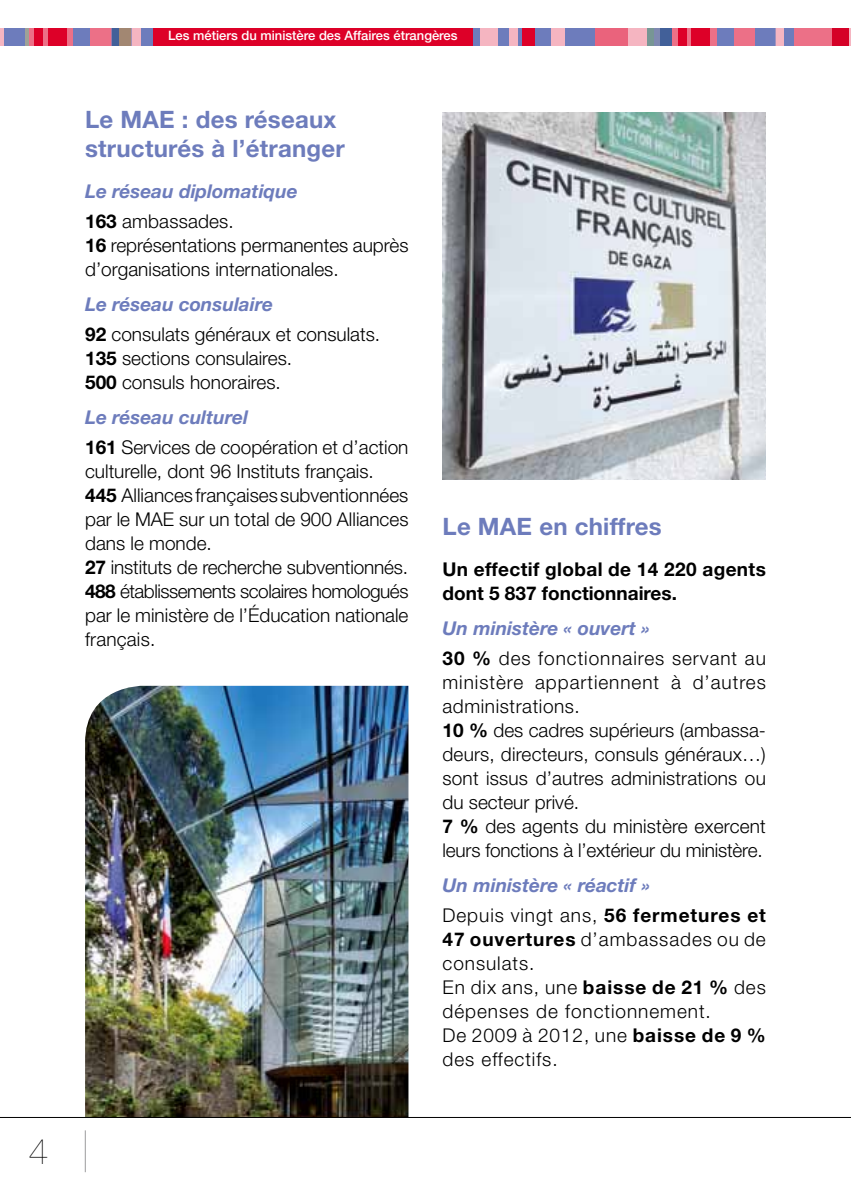
<style>
.page{position:relative;width:851px;height:1191px;background:#fff}
.page>*{position:absolute;margin:0;border:0;box-sizing:border-box;transform-origin:0 0}
.t1{font:200 36px "Helvetica Neue LT Std";color:#000}
.t2{font:700 24px/28.8px "Helvetica Neue LT Std";letter-spacing:.01em;color:#6d7cbc}
.t3{font:300 19px/24px "Helvetica Neue LT Std";color:#000}
.t4{font:300 19px/24px "Helvetica Neue LT Std";letter-spacing:.05em;color:#000}
.t5{font:italic 700 19px/29.6px "Helvetica Neue LT Std";color:#6d7cbc}
.t6{font:700 19px/24px "Helvetica Neue LT Std";letter-spacing:.02em;color:#000}
.t7{font:500 13px "Helvetica Neue LT Std";color:#fff}
.s1{font-style:normal;color:#000}
.s2{font-weight:300;font-style:normal;color:#000}
.s3{font-weight:700}
.s4{font-weight:700;font-style:italic;color:#6d7cbc}
</style>
<div class="page">
<div style="left:0;top:28px;width:809px;height:17px;background:#dd0028"></div>
<div style="left:774px;top:28px;width:15px;height:17px;background:#f5b5c1"></div>
<div style="left:473px;top:28px;width:124px;height:17px;background:#6d7cbc"></div>
<div style="left:672px;top:28px;width:82px;height:17px;background:#ec7087"></div>
<div style="left:717px;top:28px;width:16px;height:17px;background:#6d7cbc"></div>
<div style="left:480px;top:28px;width:17px;height:17px;background:#f5b5c1"></div>
<div style="left:509px;top:28px;width:8px;height:17px;background:#f5b5c1"></div>
<div style="left:522px;top:28px;width:13px;height:17px;background:#dd0028"></div>
<div style="left:550px;top:28px;width:14px;height:17px;background:#f5b5c1"></div>
<div style="left:784px;top:28px;width:12px;height:17px;background:#6d7cbc"></div>
<div style="left:754px;top:28px;width:21px;height:17px;background:#6d7cbc"></div>
<div style="left:691px;top:28px;width:18px;height:17px;background:#dd0028"></div>
<svg style="left:646px;top:28px;width:26px;height:17px"></svg>
<div style="left:677px;top:28px;width:9px;height:17px;background:#dd0028"></div>
<div style="left:595px;top:28px;width:34px;height:17px;background:#ea637c"></div>
<div style="left:628px;top:28px;width:18px;height:17px;background:#f5b5c1"></div>
<div style="left:844px;top:28px;width:6px;height:17px;background:#d50127"></div>
<div style="left:831px;top:28px;width:17px;height:17px;background:#d50127"></div>
<div style="left:794px;top:28px;width:37px;height:17px;background:#ec7087"></div>
<div style="left:131px;top:28px;width:15px;height:17px;background:#f5b5c1"></div>
<div style="left:29px;top:28px;width:82px;height:17px;background:#ec7087"></div>
<div style="left:74px;top:28px;width:16px;height:17px;background:#6d7cbc"></div>
<div style="left:141px;top:28px;width:12px;height:17px;background:#6d7cbc"></div>
<svg style="left:111px;top:28px;width:21px;height:17px"></svg>
<div style="left:48px;top:28px;width:18px;height:17px;background:#dd0028"></div>
<svg style="left:3px;top:28px;width:26px;height:17px"></svg>
<div style="left:34px;top:28px;width:9px;height:17px;background:#dd0028"></div>
<hr style="left:0;top:28px;width:3px;height:17px;background:#f5b5c1">
<hr style="left:85px;top:1130px;width:1px;height:42px;background:#9c9c9d">
<img style="left:442px;top:113px;width:323px;height:366px">
<img style="left:85px;top:686px;width:323px;height:431px">
<hr style="left:0;top:1117px;width:850px;height:1px;background:#000">
<h1 class="t1" style="left:28px;top:1130px;width:22px">4</h1>
<p class="t7" style="left:168px;top:28px;width:291px">Les métiers du ministère des Affaires étrangères</p>
<p class="t2" style="left:85px;top:105px;width:261px">Le MAE : des réseaux structurés à l’étranger</p>
<p class="t5" style="left:85px;top:176px;width:214px">Le réseau diplomatique<br><span class="s1">163</span> <span class="s2">ambassades.</span></p>
<p class="t3" style="left:85px;top:233px;width:325px"><span class="s3">16</span> représentations permanentes auprès d’organisations internationales.</p>
<p class="t3" style="left:85px;top:289px;width:296px;line-height:29.6px"><span class="s4">Le réseau consulaire<br></span><span class="s3">92</span> consulats généraux et consulats.</p>
<p class="t3" style="left:85px;top:346px;width:208px"><span class="s3">135</span> sections consulaires.<br><span class="s3">500</span> consuls honoraires.</p>
<p class="t3" style="left:85px;top:402px;width:325px;line-height:29.6px"><span class="s4">Le réseau culturel<br></span><span class="s3">161</span> Services de coopération et d’action</p>
<p class="t3" style="left:85px;top:459px;width:325px">culturelle, dont 96 Instituts français.<br><span class="s3">445</span> Alliances françaises subventionnées par le MAE sur un total de 900 Alliances dans le monde.<br><span class="s3">27</span> instituts de recherche subventionnés.<br><span class="s3">488</span> établissements scolaires homologués par le ministère de l’Éducation nationale français.</p>
<p class="t2" style="left:442px;top:511px;width:221px">Le MAE en chiffres</p>
<p class="t6" style="left:442px;top:556px;width:325px">Un effectif global de 14 220 agents dont 5 837 fonctionnaires.</p>
<p class="t4" style="left:442px;top:613px;width:325px;line-height:29.6px"><span class="s4">Un ministère « ouvert »<br></span><span class="s3">30 %</span> des fonctionnaires servant au</p>
<p class="t3" style="left:442px;top:669px;width:325px">ministère appartiennent à d’autres administrations.<br><span class="s3">10 %</span> des cadres supérieurs (ambassa&shy;deurs, directeurs, consuls généraux…) sont issus d’autres administrations ou du secteur privé.<br><span class="s3">7 %</span> des agents du ministère exercent leurs fonctions à l’extérieur du ministère.</p>
<p class="t5" style="left:442px;top:870px;width:325px">Un ministère « réactif »<br><span class="s2">Depuis vingt ans,</span> <span class="s1">56 fermetures et</span></p>
<p class="t4" style="left:442px;top:926px;width:325px"><span class="s3">47 ouvertures</span> d’ambassades ou de consulats.<br>En dix ans, une <span class="s3">baisse de 21 %</span> des dépenses de fonctionnement.<br>De 2009 à 2012, une <span class="s3">baisse de 9 % </span>des effectifs.</p>
</div>
